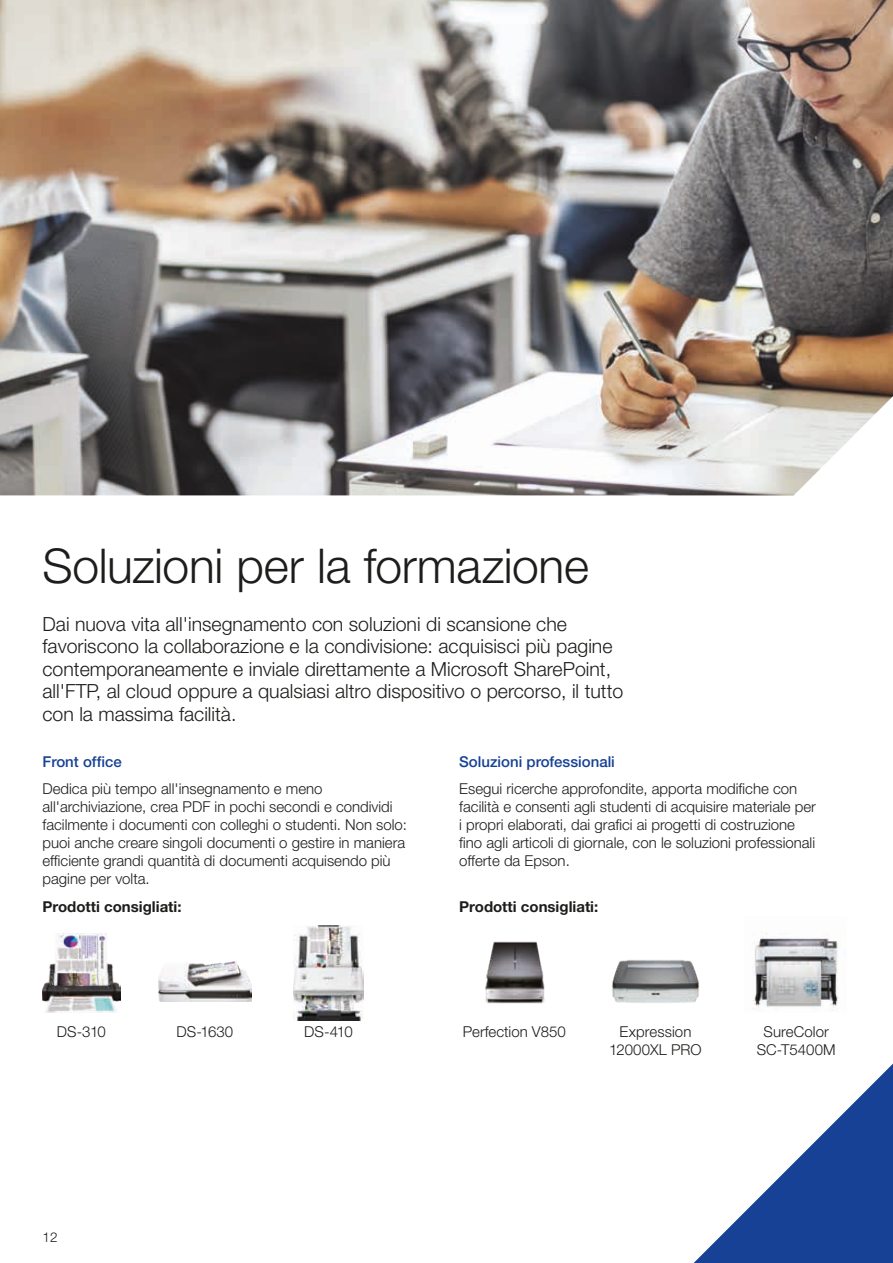
<style>
.page{position:relative;width:893px;height:1263px;background:#fff}
.page>*{position:absolute;margin:0;border:0;box-sizing:border-box;transform-origin:0 0}
.t1{font:300 48px "Helvetica Neue LT Pro";letter-spacing:-.01em;color:#1d1d1b}
.t2{font:300 19.5px/22.5px "Helvetica Neue LT Pro";color:#1d1d1b}
.t3{font:300 15px/18px "Helvetica Neue LT Pro";color:#1d1d1b}
.t4{font:700 15px "Helvetica Neue LT Pro";color:#1d1d1b}
.t5{font:500 15px "Helvetica Neue LT Pro";color:#164194}
.t6{font:300 13.5px "Helvetica Neue LT Pro";color:#1d1d1b}
</style>
<div class="page">
<img style="left:0;top:0;width:893px;height:495px">
<img style="left:485px;top:941px;width:60px;height:63px">
<img style="left:612px;top:960px;width:87px;height:43px">
<img style="left:43px;top:933px;width:77px;height:80px">
<img style="left:158px;top:961px;width:94px;height:40px">
<img style="left:293px;top:925px;width:71px;height:95px">
<img style="left:753px;top:932px;width:86px;height:79px">
<svg style="left:693px;top:1063px;width:200px;height:200px"></svg>
<h1 class="t1" style="left:43px;top:536px;width:548px">Soluzioni per la formazione</h1>
<p class="t2" style="left:43px;top:612px;width:582px">Dai nuova vita all'insegnamento con soluzioni di scansione che favoriscono la collaborazione e la condivisione: acquisisci più pagine contemporaneamente e inviale direttamente a Microsoft SharePoint, all'FTP, al cloud oppure a qualsiasi altro dispositivo o percorso, il tutto con la massima facilità.</p>
<p class="t5" style="left:43px;top:753px;width:81px">Front office</p>
<p class="t3" style="left:43px;top:779px;width:366px">Dedica più tempo all'insegnamento e meno all'archiviazione, crea PDF in pochi secondi e condividi facilmente i documenti con colleghi o studenti. Non solo: puoi anche creare singoli documenti o gestire in maniera efficiente grandi quantità di documenti acquisendo più pagine per volta.</p>
<p class="t5" style="left:459px;top:753px;width:157px">Soluzioni professionali</p>
<p class="t3" style="left:459px;top:779px;width:358px">Esegui ricerche approfondite, apporta modifiche con facilità e consenti agli studenti di acquisire materiale per i propri elaborati, dai grafici ai progetti di costruzione fino agli articoli di giornale, con le soluzioni professionali offerte da Epson.</p>
<p class="t4" style="left:43px;top:897px;width:141px">Prodotti consigliati:</p>
<p class="t4" style="left:459px;top:897px;width:141px">Prodotti consigliati:</p>
<p class="t3" style="left:57px;top:1022px;width:50px">DS-310</p>
<p class="t3" style="left:177px;top:1022px;width:58px">DS-1630</p>
<p class="t3" style="left:304px;top:1022px;width:50px">DS-410</p>
<p class="t3" style="left:463px;top:1022px;width:105px">Perfection V850</p>
<p class="t3" style="left:609px;top:1022px;width:94px;text-align:center">Expression<br>12000XL PRO</p>
<p class="t3" style="left:757px;top:1022px;width:81px;text-align:center">SureColor<br>SC-T5400M</p>
<p class="t6" style="left:43px;top:1229px;width:17px">12</p>
</div>
